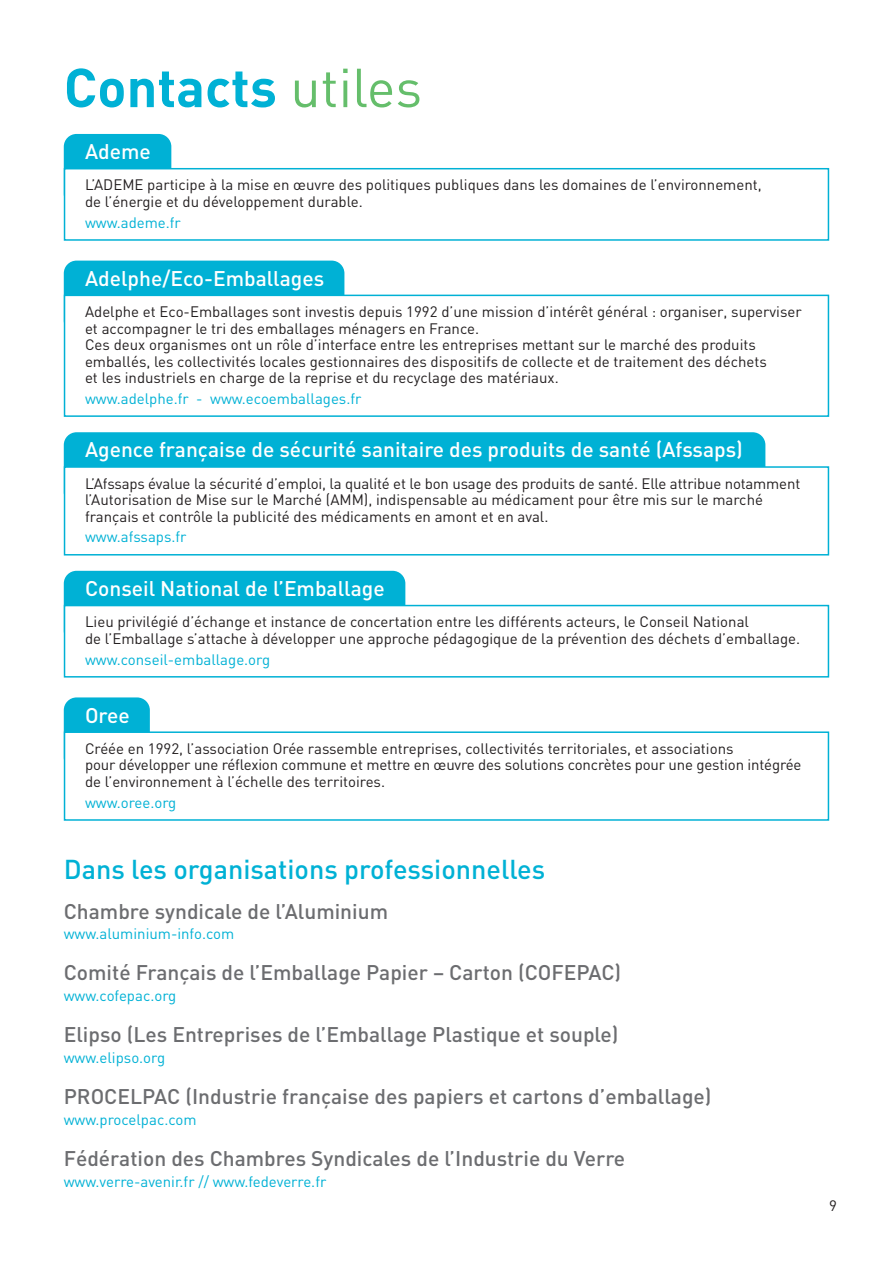
<style>
.page{position:relative;width:893px;height:1263px;background:#fff}
.page>*{position:absolute;margin:0;border:0;box-sizing:border-box;transform-origin:0 0}
.t1{font:700 54px "DIN";color:#00b1d5}
.t2{font:500 27px "DIN";color:#00b1d5}
.t3{font:500 21px "DIN";color:#6c6d70}
.t4{font:500 21px "DIN";color:#fff}
.t5{font:15px/16.5px "DIN";color:#231f20}
.t6{font:15px "DIN";color:#00b1d5}
.s1{font-weight:400;color:#65be6b}
</style>
<div class="page">
<div style="left:64px;top:261px;width:280px;height:72px;background:#00b1d5;border-radius:13px"></div>
<div style="left:65px;top:295px;width:763px;height:121px;background:#fff"></div>
<div style="left:64px;top:295px;width:765px;height:122px;border:2px solid #00b1d5"></div>
<div style="left:64px;top:134px;width:107px;height:73px;background:#00b1d5;border-radius:13px"></div>
<div style="left:65px;top:169px;width:763px;height:71px;background:#fff"></div>
<div style="left:64px;top:168px;width:765px;height:73px;border:2px solid #00b1d5"></div>
<div style="left:64px;top:571px;width:341px;height:72px;background:#00b1d5;border-radius:13px"></div>
<div style="left:65px;top:605px;width:763px;height:72px;background:#fff"></div>
<div style="left:64px;top:605px;width:765px;height:72px;border:2px solid #00b1d5"></div>
<div style="left:64px;top:697px;width:86px;height:73px;background:#00b1d5;border-radius:13px"></div>
<div style="left:65px;top:732px;width:763px;height:88px;background:#fff"></div>
<div style="left:64px;top:731px;width:765px;height:90px;border:2px solid #00b1d5"></div>
<div style="left:64px;top:432px;width:701px;height:73px;background:#00b1d5;border-radius:13px"></div>
<div style="left:65px;top:467px;width:763px;height:88px;background:#fff"></div>
<div style="left:64px;top:466px;width:765px;height:89px;border:2px solid #00b1d5"></div>
<h1 class="t1" style="left:64px;top:57px;width:360px">Contacts <span class="s1">utiles</span></h1>
<h3 class="t4" style="left:85px;top:139px;width:67px">Ademe</h3>
<p class="t5" style="left:85px;top:177px;width:678px">L’ADEME participe à la mise en œuvre des politiques publiques dans les domaines de l’environnement, de l’énergie et du développement durable.</p>
<p class="t6" style="left:85px;top:214px;width:97px">www.ademe.fr</p>
<h3 class="t4" style="left:85px;top:266px;width:241px">Adelphe/Eco-Emballages</h3>
<p class="t5" style="left:85px;top:304px;width:718px">Adelphe et Eco-Emballages sont investis depuis 1992 d’une mission d’intérêt général : organiser, superviser et accompagner le tri des emballages ménagers en France.<br>Ces deux organismes ont un rôle d’interface entre les entreprises mettant sur le marché des produits emballés, les collectivités locales gestionnaires des dispositifs de collecte et de traitement des déchets<br>et les industriels en charge de la reprise et du recyclage des matériaux.</p>
<p class="t6" style="left:85px;top:390px;width:278px">www.adelphe.fr - www.ecoemballages.fr</p>
<h3 class="t4" style="left:85px;top:438px;width:659px">Agence française de sécurité sanitaire des produits de santé (Afssaps)</h3>
<p class="t5" style="left:85px;top:475px;width:717px">L’Afssaps évalue la sécurité d’emploi, la qualité et le bon usage des produits de santé. Elle attribue notamment l’Autorisation de Mise sur le Marché (AMM), indispensable au médicament pour être mis sur le marché français et contrôle la publicité des médicaments en amont et en aval.</p>
<p class="t6" style="left:85px;top:528px;width:103px">www.afssaps.fr</p>
<h3 class="t4" style="left:85px;top:576px;width:301px">Conseil National de l’Emballage</h3>
<p class="t5" style="left:85px;top:614px;width:717px">Lieu privilégié d’échange et instance de concertation entre les différents acteurs, le Conseil National<br>de l’Emballage s’attache à développer une approche pédagogique de la prévention des déchets d’emballage.</p>
<p class="t6" style="left:85px;top:650px;width:187px">www.conseil-emballage.org</p>
<h3 class="t4" style="left:85px;top:703px;width:46px">Oree</h3>
<p class="t5" style="left:85px;top:740px;width:718px">Créée en 1992, l’association Orée rassemble entreprises, collectivités territoriales, et associations<br>pour développer une réflexion commune et mettre en œuvre des solutions concrètes pour une gestion intégrée de l’environnement à l’échelle des territoires.</p>
<p class="t6" style="left:85px;top:794px;width:93px">www.oree.org</p>
<h2 class="t2" style="left:64px;top:854px;width:483px">Dans les organisations professionnelles</h2>
<h3 class="t3" style="left:64px;top:899px;width:326px">Chambre syndicale de l’Aluminium</h3>
<p class="t6" style="left:64px;top:925px;width:172px">www.aluminium-info.com</p>
<h3 class="t3" style="left:64px;top:961px;width:559px">Comité Français de l’Emballage Papier – Carton (COFEPAC)</h3>
<p class="t6" style="left:64px;top:987px;width:114px">www.cofepac.org</p>
<h3 class="t3" style="left:64px;top:1023px;width:556px">Elipso (Les Entreprises de l’Emballage Plastique et souple)</h3>
<p class="t6" style="left:64px;top:1049px;width:103px">www.elipso.org</p>
<h3 class="t3" style="left:64px;top:1084px;width:649px">PROCELPAC (Industrie française des papiers et cartons d’emballage)</h3>
<p class="t6" style="left:64px;top:1111px;width:134px">www.procelpac.com</p>
<h3 class="t3" style="left:64px;top:1146px;width:563px">Fédération des Chambres Syndicales de l’Industrie du Verre</h3>
<p class="t6" style="left:64px;top:1172px;width:264px">www.verre-avenir.fr // www.fedeverre.fr</p>
<p class="t5" style="left:829px;top:1197px;width:9px">9</p>
</div>
